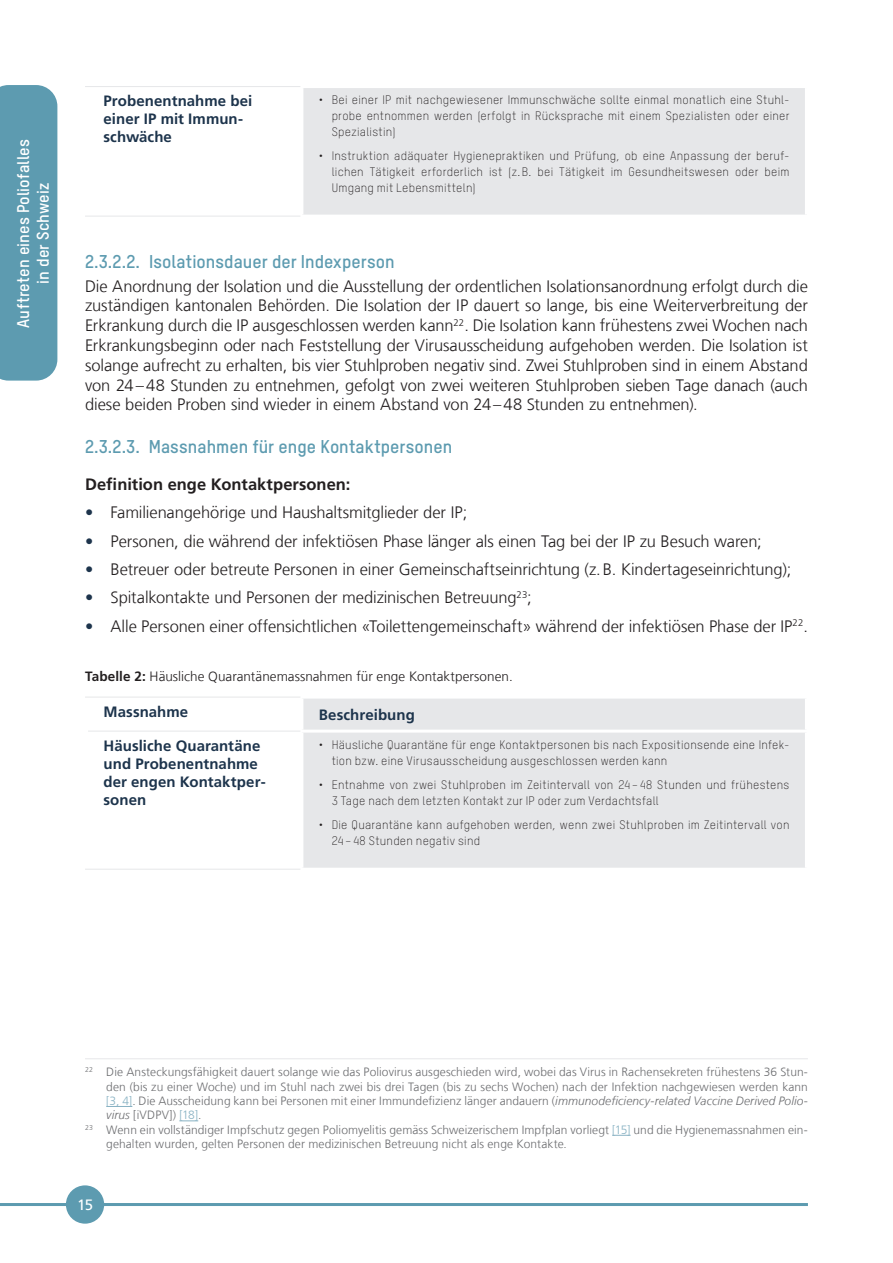
<style>
.page{position:relative;width:893px;height:1263px;background:#fff}
.page>*{position:absolute;margin:0;border:0;box-sizing:border-box;transform-origin:0 0}
.Subtitle_0_0_0_0{font:18px "T Star Pro Bold";color:#5d9bb0}
.Copytext{font:300 16.5px/19.8px "Frutiger LT Com";letter-spacing:-.005em;color:#231f20;text-align:justify}
.Register-text{font:16.5px "T Star Pro Bold";letter-spacing:.01em;color:#fff}
.Copytext-2{font:700 16.5px "Frutiger LT Com";color:#231f20}
.Tabelle_Titel{font:700 15px/18px "Frutiger LT Com";letter-spacing:.005em;color:#1d344c}
.Glossar{font:700 15px/18px "Frutiger LT Com";letter-spacing:.005em;color:#1d344c}
.t1{font:15px "Frutiger LT Com";color:#fff}
.Legende{font:300 13.5px "Frutiger LT Com";letter-spacing:.005em;color:#231f20}
.t2{font:12px/15.8px "T Star Pro Light";letter-spacing:.02em;color:#231f20}
.Footnote{font:300 12px/14.4px "Frutiger LT Com";letter-spacing:.01em;color:#6c6d70;text-align:justify}
.s1{font-weight:700;color:#1d344c}
.s2{font-weight:700}
.s3{color:#88b2c3}
.s4{font-style:italic}
</style>
<div class="page">
<hr style="left:0;top:1203px;width:808px;height:3px;background:#5d9bb0">
<div style="left:66px;top:1185px;width:38px;height:39px;background:#5d9bb0;border-radius:50%"></div>
<div style="left:302px;top:87px;width:504px;height:129px;background:#e6e7e9"></div>
<hr style="left:300px;top:85px;width:508px;height:3px;background:#fff">
<hr style="left:300px;top:88px;width:3px;height:127px;background:#fff">
<hr style="left:805px;top:88px;width:3px;height:127px;background:#fff">
<hr style="left:300px;top:215px;width:508px;height:3px;background:#fff">
<hr style="left:85px;top:86px;width:215px;height:1px;background:#e6e7e9">
<hr style="left:85px;top:216px;width:215px;height:1px;background:#e6e7e9">
<div style="left:303px;top:698px;width:502px;height:170px;background:#e6e7e9"></div>
<hr style="left:300px;top:730px;width:508px;height:3px;background:#fff">
<hr style="left:85px;top:697px;width:215px;height:1px;background:#e6e7e9">
<hr style="left:88px;top:731px;width:212px;height:1px;background:#e6e7e9">
<hr style="left:85px;top:869px;width:215px;height:1px;background:#e6e7e9">
<hr style="left:85px;top:1058px;width:723px;height:1px;background:#e6e7e9">
<svg style="left:106px;top:1106px;width:26px;height:1px"></svg>
<svg style="left:179px;top:1120px;width:19px;height:1px"></svg>
<svg style="left:612px;top:1135px;width:19px;height:1px"></svg>
<div style="left:0;top:85px;width:57px;height:296px;background:#5d9bb0"></div>
<p class="Register-text" style="left:11px;top:328px;width:190px;rotate:-90deg">Auftreten eines Poliofalles</p>
<p class="Register-text" style="left:31px;top:284px;width:102px;rotate:-90deg">in der Schweiz</p>
<p class="Glossar" style="left:104px;top:92px;width:150px">Probenentnahme bei einer IP mit Immun&shy;schwäche</p>
<p class="t2" style="left:332px;top:91px;width:459px;text-align:justify;text-indent:-13px">• Bei einer IP mit nachgewiesener Immunschwäche sollte einmal monatlich eine Stuhl&shy;probe entnommen werden (erfolgt in Rücksprache mit einem Spezialisten oder einer Spezialistin)</p>
<p class="t2" style="left:332px;top:147px;width:459px;text-align:justify;text-indent:-13px">• Instruktion adäquater Hygienepraktiken und Prüfung, ob eine Anpassung der beruf&shy;lichen Tätigkeit erforderlich ist (z.B. bei Tätigkeit im Gesundheitswesen oder beim Umgang mit Lebensmitteln)</p>
<p class="Subtitle_0_0_0_0" style="left:85px;top:248px;width:311px">2.3.2.2. Isolationsdauer der Indexperson</p>
<p class="Copytext" style="left:85px;top:276px;width:724px">Die Anordnung der Isolation und die Ausstellung der ordentlichen Isolationsanordnung erfolgt durch die zuständigen kantonalen Behörden. Die Isolation der IP dauert so lange, bis eine Weiterverbreitung der Erkrankung durch die IP ausgeschlossen werden kann<sup>22</sup>. Die Isolation kann frühestens zwei Wochen nach Erkrankungsbeginn oder nach Feststellung der Virusausscheidung aufgehoben werden. Die Isolation ist solange aufrecht zu erhalten, bis vier Stuhlproben negativ sind. Zwei Stuhlproben sind in einem Abstand von 24–48 Stunden zu entnehmen, gefolgt von zwei weiteren Stuhlproben sieben Tage danach (auch diese beiden Proben sind wieder in einem Abstand von 24–48 Stunden zu entnehmen).</p>
<p class="Subtitle_0_0_0_0" style="left:85px;top:434px;width:369px">2.3.2.3. Massnahmen für enge Kontaktpersonen</p>
<p class="Copytext-2" style="left:85px;top:475px;width:267px">Definition enge Kontaktpersonen:</p>
<p class="Copytext" style="left:85px;top:503px;width:384px"><span class="s1">•</span> Familienangehörige und Haushaltsmitglieder der IP;</p>
<p class="Copytext" style="left:85px;top:531px;width:678px"><span class="s1">•</span> Personen, die während der infektiösen Phase länger als einen Tag bei der IP zu Besuch waren;</p>
<p class="Copytext" style="left:85px;top:559px;width:708px"><span class="s1">•</span> Betreuer oder betreute Personen in einer Gemeinschaftseinrichtung (z.B. Kindertageseinrichtung);</p>
<p class="Copytext" style="left:85px;top:588px;width:448px"><span class="s1">•</span> Spitalkontakte und Personen der medizinischen Betreuung<sup>23</sup>;</p>
<p class="Copytext" style="left:85px;top:616px;width:724px"><span class="s1">•</span> Alle Personen einer offensichtlichen «Toilettengemeinschaft» während der infektiösen Phase der IP<sup>22</sup>.</p>
<p class="Legende" style="left:85px;top:668px;width:429px"><span class="s2">Tabelle 2:</span> Häusliche Quarantänemassnahmen für enge Kontaktpersonen.</p>
<p class="Tabelle_Titel" style="left:104px;top:703px;width:86px">Massnahme</p>
<p class="Tabelle_Titel" style="left:319px;top:706px;width:97px">Beschreibung</p>
<p class="Tabelle_Titel" style="left:104px;top:737px;width:164px">Häusliche Quarantäne und Probenentnahme der engen Kontaktper&shy;sonen</p>
<p class="t2" style="left:332px;top:736px;width:459px;text-indent:-13px">• Häusliche Quarantäne für enge Kontaktpersonen bis nach Expositionsende eine Infek&shy;tion bzw. eine Virusausscheidung ausgeschlossen werden kann</p>
<p class="t2" style="left:332px;top:776px;width:459px;text-indent:-13px">• Entnahme von zwei Stuhlproben im Zeitintervall von 24–48 Stunden und frühestens<br>3 Tage nach dem letzten Kontakt zur IP oder zum Verdachtsfall</p>
<p class="t2" style="left:332px;top:816px;width:459px;text-indent:-13px">• Die Quarantäne kann aufgehoben werden, wenn zwei Stuhlproben im Zeitintervall von<br>24–48 Stunden negativ sind</p>
<p class="Footnote" style="left:106px;top:1065px;width:703px;text-indent:-21px"><sup>22</sup> Die Ansteckungsfähigkeit dauert solange wie das Poliovirus ausgeschieden wird, wobei das Virus in Rachensekreten frühestens 36 Stun&shy;den (bis zu einer Woche) und im Stuhl nach zwei bis drei Tagen (bis zu sechs Wochen) nach der Infektion nachgewiesen werden kann <span class="s3">[3, 4]</span>. Die Ausscheidung kann bei Personen mit einer Immundefizienz länger andauern (<span class="s4">immunodeficiency-related Vaccine Derived Polio&shy;virus</span> [iVDPV]) <span class="s3">[18]</span>.</p>
<p class="Footnote" style="left:106px;top:1122px;width:703px;text-indent:-21px"><sup>23</sup> Wenn ein vollständiger Impfschutz gegen Poliomyelitis gemäss Schweizerischem Impfplan vorliegt <span class="s3">[15]</span> und die Hygienemassnahmen ein&shy;gehalten wurden, gelten Personen der medizinischen Betreuung nicht als enge Kontakte.</p>
<p class="t1" style="left:77px;top:1196px;width:18px">15</p>
</div>
